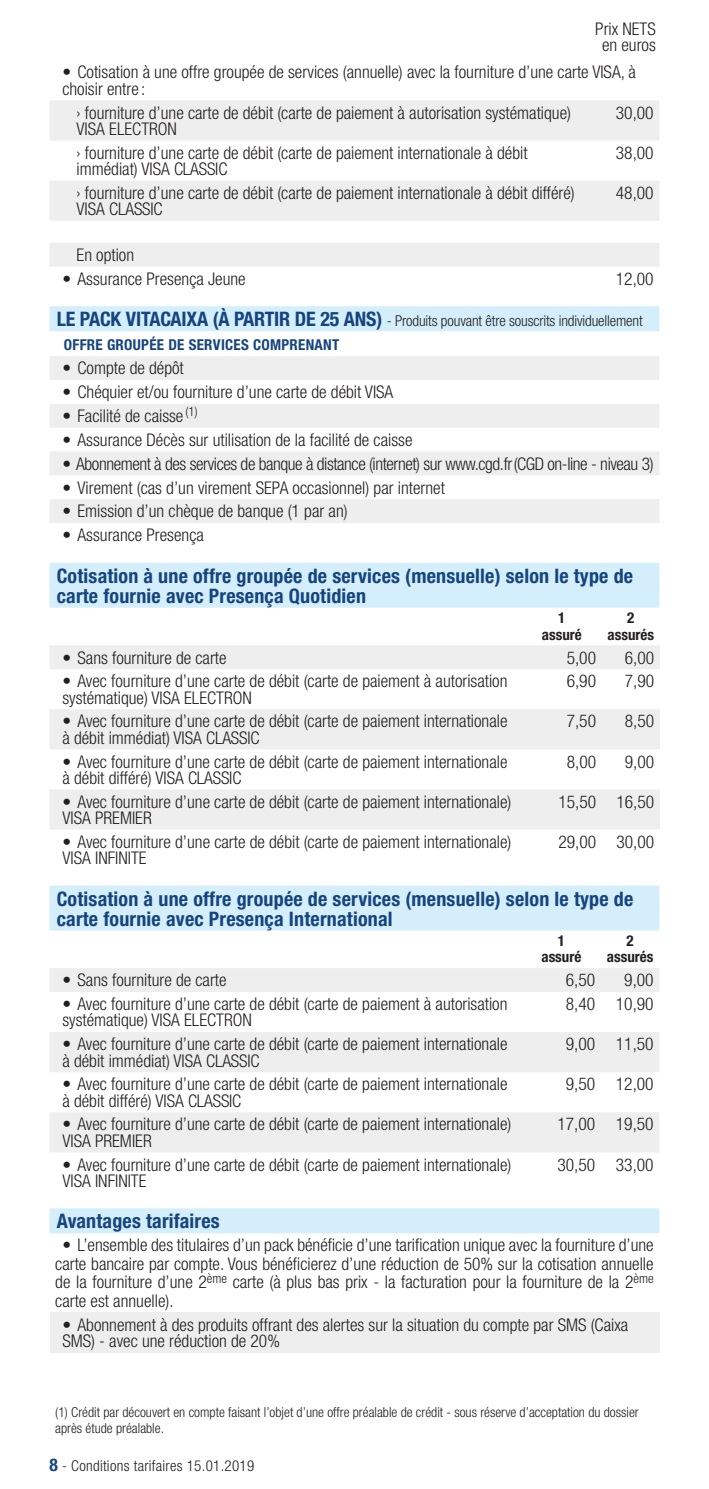
<style>
.page{position:relative;width:709px;height:1489px;background:#fff}
.page>*{position:absolute;margin:0;border:0;box-sizing:border-box;transform-origin:0 0}
.t1{font:700 condensed 20px/20px "Helvetica Neue LT Std";letter-spacing:.01em;color:#16447f}
.t2{font:300 condensed 17.5px/16.2px "Helvetica Neue LT Std";color:#231f20}
.t3{font:300 condensed 17.5px "Helvetica Neue LT Std";letter-spacing:-.025em;color:#231f20}
.t4{font:300 condensed 15px/24.2px "Helvetica Neue LT Std";letter-spacing:-.01em;color:#231f20}
.t5{font:300 condensed 15px "Helvetica Neue LT Std";letter-spacing:.02em;color:#231f20}
.t6{font:700 condensed 15px/16.2px "Helvetica Neue LT Std";color:#231f20;text-align:center}
.t7{font:700 condensed 15px "Helvetica Neue LT Std";letter-spacing:.02em;color:#16447f}
.t8{font:300 condensed 13.75px/16.2px "Helvetica Neue LT Std";color:#231f20}
.s1{font-weight:700;font-size:20px;color:#16447f}
.s2{font-weight:700;color:#16447f}
.s3{font-weight:700;font-size:17.5px;color:#16447f}
</style>
<div class="page">
<svg style="left:50px;top:100px;width:609px;height:166px;fill:#eeeeef"></svg>
<div style="left:50px;top:306px;width:609px;height:25px;background:#d4effb"></div>
<svg style="left:50px;top:356px;width:609px;height:167px;fill:#eeeeef"></svg>
<div style="left:50px;top:562px;width:609px;height:25px;background:#d4effb"></div>
<div style="left:50px;top:582px;width:609px;height:25px;background:#d4effb"></div>
<svg style="left:50px;top:645px;width:610px;height:184px;fill:#eeeeef"></svg>
<div style="left:50px;top:885px;width:609px;height:25px;background:#d4effb"></div>
<div style="left:50px;top:905px;width:609px;height:25px;background:#d4effb"></div>
<svg style="left:50px;top:968px;width:609px;height:184px;fill:#eeeeef"></svg>
<div style="left:50px;top:1208px;width:609px;height:25px;background:#d4effb"></div>
<div style="left:50px;top:1312px;width:609px;height:40px;background:#eeeeef"></div>
<p class="t2" style="left:595px;top:21px;width:62px;text-align:center">Prix NETS en euros</p>
<p class="t2" style="left:62px;top:64px;width:575px">• Cotisation à une offre groupée de services (annuelle) avec la fourniture d’une carte VISA, à choisir entre :</p>
<p class="t2" style="left:77px;top:104px;width:496px">› fourniture d’une carte de débit (carte de paiement à autorisation systématique)<br>VISA ELECTRON</p>
<p class="t2" style="left:616px;top:104px;width:39px">30,00</p>
<p class="t2" style="left:77px;top:144px;width:452px">› fourniture d’une carte de débit (carte de paiement internationale à débit immédiat) VISA CLASSIC</p>
<p class="t2" style="left:616px;top:144px;width:39px">38,00</p>
<p class="t2" style="left:77px;top:184px;width:500px">› fourniture d’une carte de débit (carte de paiement internationale à débit différé)<br>VISA CLASSIC</p>
<p class="t2" style="left:616px;top:184px;width:39px">48,00</p>
<p class="t2" style="left:77px;top:246px;width:59px">En option</p>
<p class="t2" style="left:62px;top:270px;width:185px">• Assurance Presença Jeune</p>
<p class="t2" style="left:616px;top:270px;width:39px">12,00</p>
<p class="t4" style="left:64px;top:309px;width:580px;text-indent:-7px"><span class="s1">Le Pack Vitacaixa (à partir de 25 ans)</span> - Produits pouvant être souscrits individuellement<br><span class="s2">OFFRE</span></p>
<p class="t7" style="left:107px;top:336px;width:225px">GROUPéE DE SERVICES COM PRENANT</p>
<p class="t2" style="left:62px;top:360px;width:123px">• Compte de dépôt</p>
<p class="t2" style="left:62px;top:383px;width:332px">• Chéquier et/ou fourniture d’une carte de débit VISA</p>
<p class="t2" style="left:62px;top:407px;width:137px">• Facilité de caisse <sup>(1)</sup></p>
<p class="t2" style="left:62px;top:431px;width:351px">• Assurance Décès sur utilisation de la facilité de caisse</p>
<p class="t3" style="left:62px;top:453px;width:592px">• Abonnement à des services de banque à distance (internet) sur www.cgd.fr(CGD on-line - niveau 3)</p>
<p class="t2" style="left:62px;top:479px;width:384px">• Virement (cas d’un virement SEPA occasionnel) par internet</p>
<p class="t2" style="left:62px;top:503px;width:287px">• Emission d’un chèque de banque (1 par an)</p>
<p class="t2" style="left:62px;top:526px;width:143px">• Assurance Presença</p>
<p class="t1" style="left:57px;top:565px;width:578px">Cotisation à une offre groupée de services (mensuelle) selon le type de carte fournie avec Presença Quotidien</p>
<p class="t6" style="left:542px;top:609px;width:41px">1 assuré</p>
<p class="t6" style="left:607px;top:609px;width:48px">2 assurés</p>
<p class="t2" style="left:62px;top:649px;width:166px">• Sans fourniture de carte</p>
<p class="t2" style="left:566px;top:649px;width:31px">5,00</p>
<p class="t2" style="left:625px;top:649px;width:31px">6,00</p>
<p class="t2" style="left:62px;top:673px;width:446px">• Avec fourniture d’une carte de débit (carte de paiement à autorisation systématique) VISA ELECTRON</p>
<p class="t2" style="left:566px;top:673px;width:31px">6,90</p>
<p class="t2" style="left:625px;top:673px;width:31px">7,90</p>
<p class="t2" style="left:62px;top:713px;width:446px">• Avec fourniture d’une carte de débit (carte de paiement internationale à débit immédiat) VISA CLASSIC</p>
<p class="t2" style="left:566px;top:713px;width:31px">7,50</p>
<p class="t2" style="left:625px;top:713px;width:31px">8,50</p>
<p class="t2" style="left:62px;top:753px;width:446px">• Avec fourniture d’une carte de débit (carte de paiement internationale à débit différé) VISA CLASSIC</p>
<p class="t2" style="left:566px;top:753px;width:31px">8,00</p>
<p class="t2" style="left:625px;top:753px;width:31px">9,00</p>
<p class="t2" style="left:62px;top:793px;width:450px">• Avec fourniture d’une carte de débit (carte de paiement internationale)<br>VISA Premier</p>
<p class="t2" style="left:558px;top:793px;width:97px">15,50 16,50</p>
<p class="t2" style="left:62px;top:833px;width:450px">• Avec fourniture d’une carte de débit (carte de paiement internationale)<br>VISA Infinite</p>
<p class="t2" style="left:558px;top:833px;width:97px">29,00 30,00</p>
<p class="t1" style="left:57px;top:888px;width:578px">Cotisation à une offre groupée de services (mensuelle) selon le type de carte fournie avec Presença International</p>
<p class="t6" style="left:541px;top:932px;width:41px">1 assuré</p>
<p class="t6" style="left:607px;top:932px;width:48px">2 assurés</p>
<p class="t2" style="left:62px;top:971px;width:166px">• Sans fourniture de carte</p>
<p class="t2" style="left:566px;top:971px;width:31px">6,50</p>
<p class="t2" style="left:624px;top:971px;width:31px">9,00</p>
<p class="t2" style="left:62px;top:995px;width:446px">• Avec fourniture d’une carte de débit (carte de paiement à autorisation systématique) VISA ELECTRON</p>
<p class="t2" style="left:566px;top:995px;width:89px">8,40 10,90</p>
<p class="t2" style="left:62px;top:1035px;width:446px">• Avec fourniture d’une carte de débit (carte de paiement internationale à débit immédiat) VISA CLASSIC</p>
<p class="t2" style="left:566px;top:1035px;width:89px">9,00 11,50</p>
<p class="t2" style="left:62px;top:1075px;width:446px">• Avec fourniture d’une carte de débit (carte de paiement internationale à débit différé) VISA CLASSIC</p>
<p class="t2" style="left:566px;top:1075px;width:89px">9,50 12,00</p>
<p class="t2" style="left:62px;top:1115px;width:450px">• Avec fourniture d’une carte de débit (carte de paiement internationale)<br>VISA PREMIER</p>
<p class="t2" style="left:557px;top:1115px;width:98px">17,00 19,50</p>
<p class="t2" style="left:62px;top:1155px;width:450px">• Avec fourniture d’une carte de débit (carte de paiement internationale)<br>VISA Infinite</p>
<p class="t2" style="left:557px;top:1155px;width:98px">30,50 33,00</p>
<p class="t1" style="left:57px;top:1210px;width:164px">Avantages tarifaires</p>
<p class="t2" style="left:55px;top:1234px;width:600px;line-height:18.8px;text-align:justify;text-indent:7px">• L’ensemble des titulaires d’un pack bénéficie d’une tarification unique avec la fourniture d’une carte bancaire par compte. Vous bénéficierez d’une réduction de 50% sur la cotisation annuelle de la fourniture d’une 2<sup>ème</sup> carte (à plus bas prix - la facturation pour la fourniture de la 2<sup>ème </sup>carte est annuelle).</p>
<p class="t2" style="left:62px;top:1316px;width:567px">• Abonnement à des produits offrant des alertes sur la situation du compte par SMS (Caixa<br>SMS) - avec une réduction de 20%</p>
<p class="t8" style="left:55px;top:1403px;width:585px">(1) Crédit par découvert en compte faisant l’objet d’une offre préalable de crédit - sous réserve d’acceptation du dossier après étude préalable.</p>
<p class="t5" style="left:50px;top:1456px;width:206px"><span class="s3">8</span> - Conditions tarifaires 15.01.2019</p>
</div>
